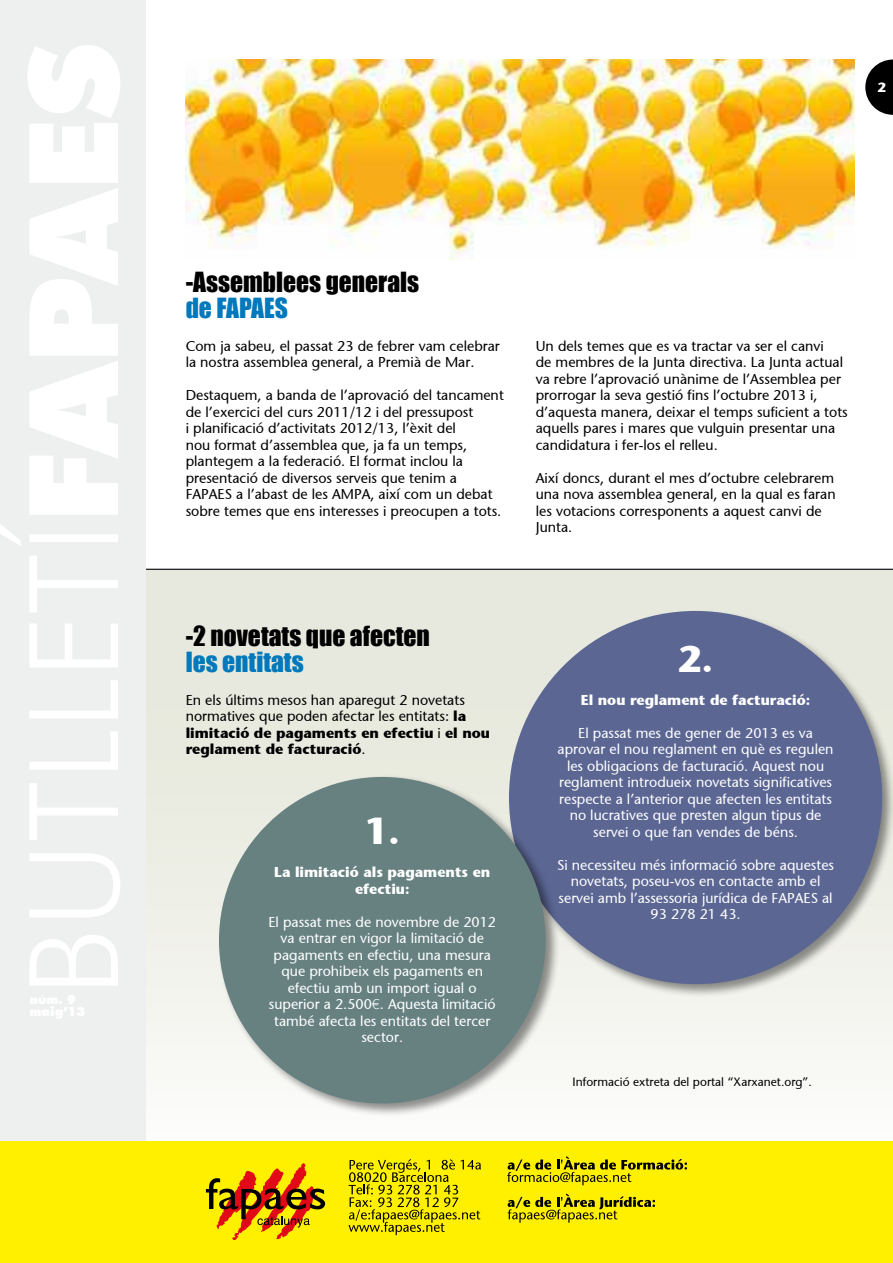
<style>
.page{position:relative;width:893px;height:1263px;background:#fff}
.page>*{position:absolute;margin:0;border:0;box-sizing:border-box;transform-origin:0 0}
.t1{font:700 37.5px "Stone Sans";color:#fff}
.t2{font:25.5px "Impact";color:#000}
.t3{font:25.5px "Impact";color:#0079bc}
.t4{font:14.25px/16.5px "Stone Sans";color:#000}
.t5{font:14.25px/16.5px "Stone Sans";color:#fff;text-align:center}
.t6{font:700 14.25px/16.5px "Stone Sans";color:#fff;text-align:center}
.t7{font:700 13.5px "Stone Sans";color:#fff}
.t8{font:12px "Stone Sans";color:#000}
.s1{font-weight:700}
.s2{font-family:"Gill Sans";font-weight:300}
</style>
<div class="page">
<div style="left:82px;top:570px;width:811px;height:621px;background:linear-gradient(to bottom,#e4e5d8,#fbfbf9)"></div>
<div style="left:507px;top:609px;width:386px;height:389px;background:#000;opacity:.44"></div>
<div style="left:509px;top:611px;width:373px;height:373px;background:#5b6693;border-radius:50%"></div>
<div style="left:217px;top:775px;width:343px;height:342px;background:#000;opacity:.44"></div>
<div style="left:219px;top:777px;width:327px;height:326px;background:#678181;border-radius:50%"></div>
<img style="left:186px;top:60px;width:668px;height:199px">
<div style="left:0;top:0;width:146px;height:1263px;background:#eeefef"></div>
<div style="left:0;top:1141px;width:893px;height:122px;background:#fff000"></div>
<svg style="left:206px;top:1163px;width:119px;height:77px"></svg>
<svg style="left:507px;top:1156px;width:180px;height:29px"></svg>
<svg style="left:508px;top:1194px;width:147px;height:29px"></svg>
<svg style="left:348px;top:1159px;width:133px;height:76px"></svg>
<svg style="left:865px;top:60px;width:28px;height:55px"></svg>
<hr style="left:146px;top:569px;width:747px;height:1px;background:#000">
<p class="t7" style="left:877px;top:79px;width:10px">2</p>
<h2 class="t2" style="left:186px;top:263px;width:235px">-Assemblees generals</h2>
<h2 class="t3" style="left:186px;top:288px;width:104px">de FAPAES</h2>
<p class="t4" style="left:186px;top:337px;width:316px">Com ja sabeu, el passat 23 de febrer vam celebrar la nostra assemblea general, a Premià de Mar.</p>
<p class="t4" style="left:186px;top:387px;width:320px">Destaquem, a banda de l’aprovació del tancament de l’exercici del curs 2011/12 i del pressupost<br>i planificació d’activitats 2012/13, l’èxit del<br>nou format d’assemblea que, ja fa un temps, plantegem a la federació. El format inclou la presentació de diversos serveis que tenim a FAPAES a l’abast de les AMPA, així com un debat sobre temes que ens interesses i preocupen a tots.</p>
<p class="t4" style="left:536px;top:337px;width:314px">Un dels temes que es va tractar va ser el canvi<br>de membres de la Junta directiva. La Junta actual va rebre l’aprovació unànime de l’Assemblea per prorrogar la seva gestió fins l’octubre 2013 i, d’aquesta manera, deixar el temps suficient a tots aquells pares i mares que vulguin presentar una candidatura i fer-los el relleu.</p>
<p class="t4" style="left:536px;top:469px;width:301px">Així doncs, durant el mes d’octubre celebrarem una nova assemblea general, en la qual es faran les votacions corresponents a aquest canvi de Junta.</p>
<h2 class="t2" style="left:186px;top:616px;width:246px">-2 novetats que afecten</h2>
<h2 class="t3" style="left:186px;top:642px;width:120px">les entitats</h2>
<p class="t4" style="left:186px;top:691px;width:306px">En els últims mesos han aparegut 2 novetats normatives que poden afectar les entitats: <span class="s1">la limitació de pagaments en efectiu</span> i <span class="s1">el nou reglament de facturació</span>.</p>
<h1 class="t1" style="left:365px;top:807px;width:37px">1.</h1>
<p class="t6" style="left:274px;top:864px;width:218px">La limitació als pagaments en efectiu:</p>
<p class="t5" style="left:268px;top:913px;width:229px">El passat mes de novembre de 2012 va entrar en vigor la limitació de pagaments en efectiu, una mesura que prohibeix els pagaments en efectiu amb un import igual o superior a 2.500<span class="s2">€</span>. Aquesta limitació també afecta les entitats del tercer sector.</p>
<h1 class="t1" style="left:678px;top:635px;width:37px">2.</h1>
<p class="t6" style="left:581px;top:691px;width:231px">El nou reglament de facturació:</p>
<p class="t5" style="left:558px;top:724px;width:278px">El passat mes de gener de 2013 es va aprovar el nou reglament en què es regulen les obligacions de facturació. Aquest nou reglament introdueix novetats significatives respecte a l’anterior que afecten les entitats no lucratives que presten algun tipus de servei o que fan vendes de béns.</p>
<p class="t5" style="left:557px;top:856px;width:279px">Si necessiteu més informació sobre aquestes novetats, poseu-vos en contacte amb el servei amb l’assessoria jurídica de FAPAES al 93 278 21 43.</p>
<p class="t8" style="left:573px;top:1074px;width:241px">Informació extreta del portal “Xarxanet.org”.</p>
</div>
